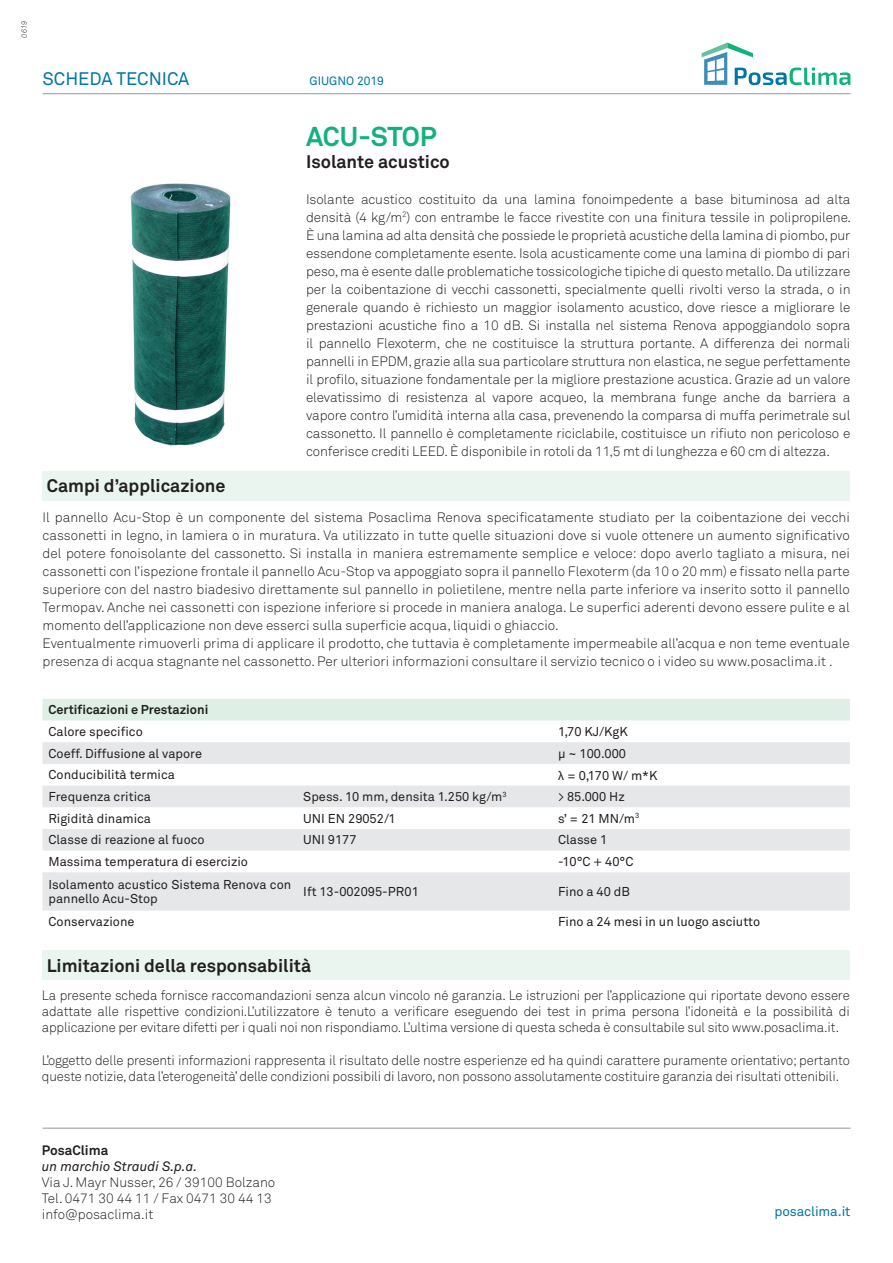
<style>
.page{position:relative;width:893px;height:1263px;background:#fff}
.page>*{position:absolute;margin:0;border:0;box-sizing:border-box;transform-origin:0 0}
.t1{font:700 27px "Akkurat";letter-spacing:-.015em;color:#13b27b}
.t2{font:700 18px "Akkurat";color:#231f20}
.t3{font:18px "Akkurat";color:#0076a5}
.t4{font:300 13.5px/18px "Akkurat";color:#231f20}
.t5{font:italic 13.5px "Akkurat";color:#231f20}
.t6{font:13.5px "Akkurat";letter-spacing:-.01em;color:#0076a5}
.t7{font:700 13.5px "Akkurat";color:#231f20}
.t8{font:12.75px/13.5px "Akkurat";color:#231f20}
.t9{font:700 12.75px "Akkurat";color:#231f20}
.t10{font:12px "Akkurat";color:#0076a5}
.t11{font:italic 300 7.5px "Akkurat";color:#231f20}
.s1{font-family:"Myriad Pro"}
</style>
<div class="page">
<svg style="left:702px;top:43px;width:148px;height:42px"></svg>
<hr style="left:43px;top:93px;width:807px;height:1px;background:#9da5ab">
<hr style="left:43px;top:1127px;width:807px;height:2px;background:#9da5ab">
<div style="left:42px;top:950px;width:808px;height:30px;background:#e9f5ee"></div>
<div style="left:43px;top:471px;width:807px;height:29px;background:#e9f5ee"></div>
<img style="left:130px;top:183px;width:101px;height:263px">
<div style="left:43px;top:699px;width:807px;height:21px;background:#deefe6"></div>
<svg style="left:43px;top:742px;width:807px;height:168px;fill:#e6e7e9"></svg>
<p class="t11" style="left:20px;top:38px;width:18px;rotate:-90deg">0619</p>
<h2 class="t3" style="left:43px;top:68px;width:148px">SCHEDA TECNICA</h2>
<p class="t10" style="left:309px;top:74px;width:76px">GIUGNO 2019</p>
<h1 class="t1" style="left:306px;top:120px;width:132px">ACU-STOP</h1>
<h2 class="t2" style="left:306px;top:150px;width:145px">Isolante acustico</h2>
<h2 class="t2" style="left:47px;top:474px;width:180px">Campi d’applicazione</h2>
<p class="t4" style="left:306px;top:190px;width:547px;text-align:justify">Isolante acustico costituito da una lamina fonoimpedente a base bituminosa ad alta densità (4 kg/m<sup>2</sup>) con entrambe le facce rivestite con una finitura tessile in polipropilene.<br>È una lamina ad alta densità che possiede le proprietà acustiche della lamina di piombo, pur essendone completamente esente. Isola acusticamente come una lamina di piombo di pari peso, ma è esente dalle problematiche tossicologiche tipiche di questo metallo. Da utilizzare per la coibentazione di vecchi cassonetti, specialmente quelli rivolti verso la strada, o in generale quando è richiesto un maggior isolamento acustico, dove riesce a migliorare le prestazioni acustiche fino a 10 dB. Si installa nel sistema Renova appoggiandolo sopra il pannello Flexoterm, che ne costituisce la struttura portante. A differenza dei normali pannelli in EPDM, grazie alla sua particolare struttura non elastica, ne segue perfettamente il profilo, situazione fondamentale per la migliore prestazione acustica. Grazie ad un valore elevatissimo di resistenza al vapore acqueo, la membrana funge anche da barriera a vapore contro l’umidità interna alla casa, prevenendo la comparsa di muffa perimetrale sul cassonetto. Il pannello è completamente riciclabile, costituisce un rifiuto non pericoloso e conferisce crediti LEED. È disponibile in rotoli da 11,5 mt di lunghezza e 60 cm di altezza.</p>
<p class="t4" style="left:43px;top:508px;width:809px">Il pannello Acu-Stop è un componente del sistema Posaclima Renova specificatamente studiato per la coibentazione dei vecchi cassonetti in legno, in lamiera o in muratura. Va utilizzato in tutte quelle situazioni dove si vuole ottenere un aumento significativo del potere fonoisolante del cassonetto. Si installa in maniera estremamente semplice e veloce: dopo averlo tagliato a misura, nei cassonetti con l’ispezione frontale il pannello Acu-Stop va appoggiato sopra il pannello Flexoterm (da 10 o 20 mm) e fissato nella parte superiore con del nastro biadesivo direttamente sul pannello in polietilene, mentre nella parte inferiore va inserito sotto il pannello Termopav. Anche nei cassonetti con ispezione inferiore si procede in maniera analoga. Le superfici aderenti devono essere pulite e al momento dell’applicazione non deve esserci sulla superficie acqua, liquidi o ghiaccio.<br>Eventualmente rimuoverli prima di applicare il prodotto, che tuttavia è completamente impermeabile all’acqua e non teme eventuale presenza di acqua stagnante nel cassonetto. Per ulteriori informazioni consultare il servizio tecnico o i video su www.posaclima.it .</p>
<p class="t9" style="left:49px;top:702px;width:161px">Certificazioni e Prestazioni</p>
<p class="t8" style="left:49px;top:725px;width:96px">Calore specifico</p>
<p class="t8" style="left:558px;top:725px;width:71px">1,70 KJ/KgK</p>
<p class="t8" style="left:49px;top:747px;width:155px">Coeff. Diffusione al vapore</p>
<p class="t8" style="left:558px;top:747px;width:69px">μ ~ 100.000</p>
<p class="t8" style="left:49px;top:768px;width:128px">Conducibilità termica</p>
<p class="t8" style="left:558px;top:769px;width:101px"><span class="s1">λ</span> = 0,170 W/ m*K</p>
<p class="t8" style="left:49px;top:790px;width:104px">Frequenza critica</p>
<p class="t8" style="left:303px;top:790px;width:205px">Spess. 10 mm, densita 1.250 kg/m<sup>3</sup></p>
<p class="t8" style="left:558px;top:790px;width:68px">&gt; 85.000 Hz</p>
<p class="t8" style="left:49px;top:812px;width:104px">Rigidità dinamica</p>
<p class="t8" style="left:303px;top:812px;width:94px">UNI EN 29052/1</p>
<p class="t8" style="left:558px;top:812px;width:83px">s’ = 21 MN/m<sup>3</sup></p>
<p class="t8" style="left:49px;top:833px;width:158px">Classe di reazione al fuoco</p>
<p class="t8" style="left:303px;top:833px;width:55px">UNI 9177</p>
<p class="t8" style="left:558px;top:833px;width:51px">Classe 1</p>
<p class="t8" style="left:49px;top:855px;width:201px">Massima temperatura di esercizio</p>
<p class="t8" style="left:558px;top:855px;width:77px">-10°C + 40°C</p>
<p class="t8" style="left:49px;top:878px;width:244px">Isolamento acustico Sistema Renova con pannello Acu-Stop</p>
<p class="t8" style="left:303px;top:885px;width:117px">Ift 13-002095-PR01</p>
<p class="t8" style="left:558px;top:885px;width:73px">Fino a 40 dB</p>
<p class="t8" style="left:48px;top:915px;width:88px">Conservazione</p>
<p class="t8" style="left:558px;top:915px;width:204px">Fino a 24 mesi in un luogo asciutto</p>
<h2 class="t2" style="left:47px;top:954px;width:266px">Limitazioni della responsabilità</h2>
<p class="t4" style="left:42px;top:987px;width:809px;line-height:16.2px;text-align:justify">La presente scheda fornisce raccomandazioni senza alcun vincolo né garanzia. Le istruzioni per l’applicazione qui riportate devono essere adattate alle rispettive condizioni.L’utilizzatore è tenuto a verificare eseguendo dei test in prima persona l’idoneità e la possibilità di applicazione per evitare difetti per i quali noi non rispondiamo. L’ultima versione di questa scheda è consultabile sul sito www.posaclima.it.</p>
<p class="t4" style="left:42px;top:1052px;width:809px;line-height:16.2px">L’oggetto delle presenti informazioni rappresenta il risultato delle nostre esperienze ed ha quindi carattere puramente orientativo; pertanto queste notizie, data l’eterogeneità’ delle condizioni possibili di lavoro, non possono assolutamente costituire garanzia dei risultati ottenibili.</p>
<p class="t7" style="left:42px;top:1141px;width:68px">PosaClima</p>
<p class="t5" style="left:42px;top:1158px;width:157px">un marchio Straudi S.p.a.</p>
<p class="t4" style="left:42px;top:1174px;width:235px;line-height:16.2px">Via J. Mayr Nusser, 26 / 39100 Bolzano<br>Tel. 0471 30 44 11 / Fax 0471 30 44 13 info@posaclima.it</p>
<p class="t6" style="left:774px;top:1204px;width:77px">posaclima.it</p>
</div>
